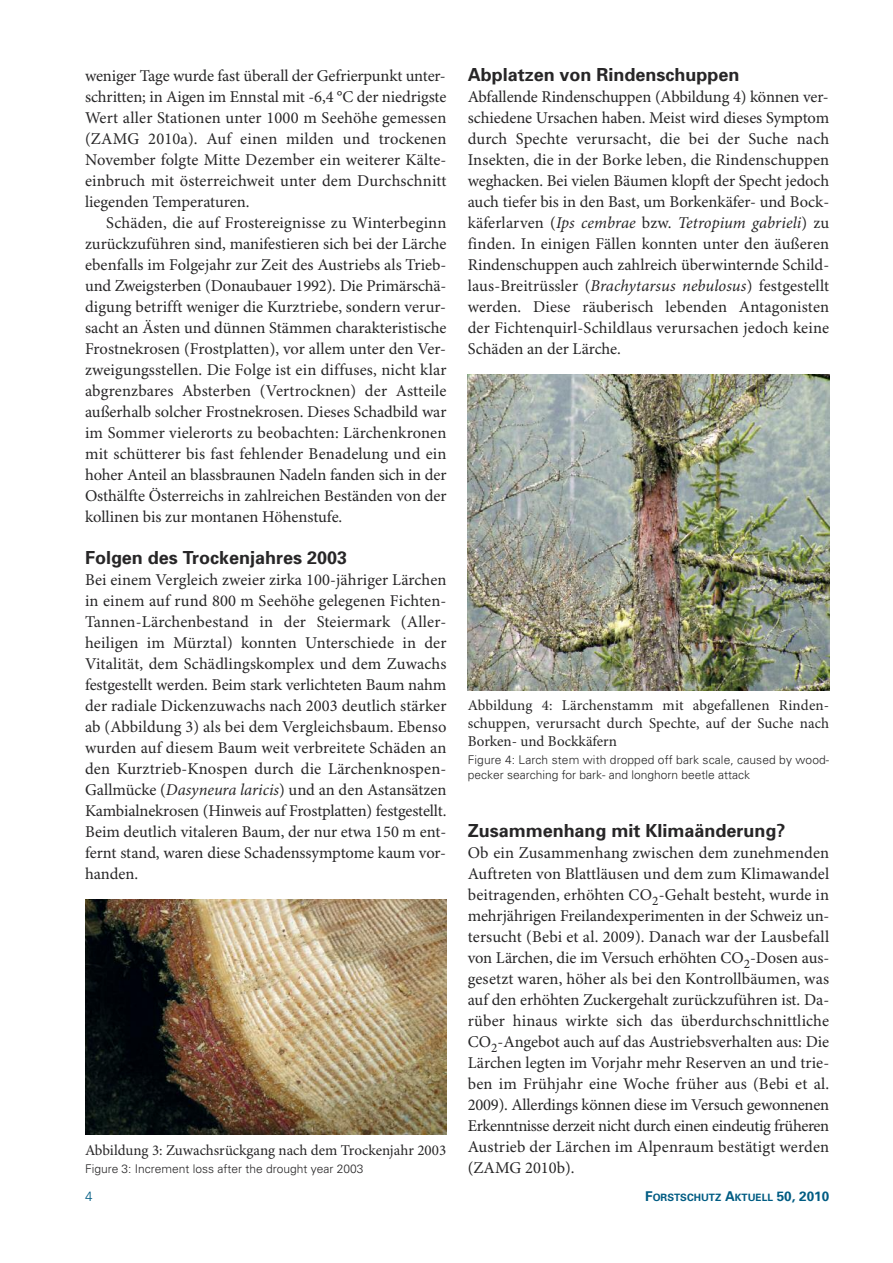
<style>
.page{position:relative;width:893px;height:1263px;background:#fff}
.page>*{position:absolute;margin:0;border:0;box-sizing:border-box;transform-origin:0 0}
.t1{font:700 18px "Univers";color:#272627}
.t2{font:16.5px/21px "Minion Pro";color:#272627;text-align:justify}
.t3{font:15px/18px "Minion Pro";color:#272627;text-align:justify}
.t4{font:300 13.5px "Univers";color:#005c83}
.t5{font:300 12px/15px "Univers";color:#272627}
.t6{font:700 10.2px "Univers";color:#005c83}
.s1{font-style:italic}
.s2{font-size:13.5px}
</style>
<div class="page">
<img style="left:85px;top:899px;width:361px;height:235px">
<img style="left:468px;top:375px;width:361px;height:315px">
<p class="t2" style="left:85px;top:66px;width:363px">weniger Tage wurde fast überall der Gefrierpunkt unter&shy;schritten; in Aigen im Ennstal mit -6,4 °C der niedrigste Wert aller Stationen unter 1000 m Seehöhe gemessen (ZAMG 2010a). Auf einen milden und trockenen November folgte Mitte Dezember ein weiterer Kälte&shy;einbruch mit österreichweit unter dem Durchschnitt liegenden Temperaturen.</p>
<p class="t2" style="left:85px;top:213px;width:363px;text-indent:21px">Schäden, die auf Frostereignisse zu Winterbeginn zurückzuführen sind, manifestieren sich bei der Lärche ebenfalls im Folgejahr zur Zeit des Austriebs als Trieb&shy;und Zweigsterben (Donaubauer 1992). Die Primärschä&shy;digung betrifft weniger die Kurztriebe, sondern verur&shy;sacht an Ästen und dünnen Stämmen charakteristische Frostnekrosen (Frostplatten), vor allem unter den Ver&shy;zweigungsstellen. Die Folge ist ein diffuses, nicht klar abgrenzbares Absterben (Vertrocknen) der Astteile außerhalb solcher Frostnekrosen. Dieses Schadbild war im Sommer vielerorts zu beobachten: Lärchenkronen mit schütterer bis fast fehlender Benadelung und ein hoher Anteil an blassbraunen Nadeln fanden sich in der Osthälfte Österreichs in zahlreichen Beständen von der kollinen bis zur montanen Höhenstufe.</p>
<p class="t1" style="left:85px;top:551px;width:264px">Folgen des Trockenjahres 2003</p>
<p class="t2" style="left:85px;top:570px;width:363px">Bei einem Vergleich zweier zirka 100-jähriger Lärchen in einem auf rund 800 m Seehöhe gelegenen Fichten-Tannen-Lärchenbestand in der Steiermark (Aller&shy;heiligen im Mürztal) konnten Unterschiede in der Vitalität, dem Schädlingskomplex und dem Zuwachs festgestellt werden. Beim stark verlichteten Baum nahm der radiale Dickenzuwachs nach 2003 deutlich stärker ab (Abbildung 3) als bei dem Vergleichsbaum. Ebenso wurden auf diesem Baum weit verbreitete Schäden an den Kurztrieb-Knospen durch die Lärchenknospen-Gallmücke (<span class="s1">Dasyneura laricis</span>) und an den Astansätzen Kambialnekrosen (Hinweis auf Frostplatten) festgestellt.<br>Beim deutlich vitaleren Baum, der nur etwa 150 m ent&shy;fernt stand, waren diese Schadenssymptome kaum vor&shy;handen.</p>
<p class="t3" style="left:85px;top:1142px;width:363px">Abbildung 3: Zuwachsrückgang nach dem Trockenjahr 2003</p>
<p class="t5" style="left:85px;top:1162px;width:280px">Figure 3: Increment loss after the drought year 2003</p>
<p class="t1" style="left:468px;top:68px;width:273px">Abplatzen von Rindenschuppen</p>
<p class="t2" style="left:468px;top:87px;width:363px">Abfallende Rindenschuppen (Abbildung 4) können ver&shy;schiedene Ursachen haben. Meist wird dieses Symptom durch Spechte verursacht, die bei der Suche nach Insekten, die in der Borke leben, die Rindenschuppen weghacken. Bei vielen Bäumen klopft der Specht jedoch auch tiefer bis in den Bast, um Borkenkäfer- und Bock&shy;käferlarven (<span class="s1">Ips cembrae</span> bzw. <span class="s1">Tetropium gabrieli</span>) zu finden. In einigen Fällen konnten unter den äußeren Rindenschuppen auch zahlreich überwinternde Schild&shy;laus-Breitrüssler (<span class="s1">Brachytarsus nebulosus</span>) festgestellt werden. Diese räuberisch lebenden Antagonisten der Fichtenquirl-Schildlaus verursachen jedoch keine Schäden an der Lärche.</p>
<p class="t3" style="left:468px;top:697px;width:363px">Abbildung 4: Lärchenstamm mit abgefallenen Rinden&shy;schuppen, verursacht durch Spechte, auf der Suche nach Borken- und Bockkäfern</p>
<p class="t5" style="left:468px;top:753px;width:363px">Figure 4: Larch stem with dropped off bark scale, caused by wood&shy;pecker searching for bark- and longhorn beetle attack</p>
<p class="t1" style="left:468px;top:824px;width:319px">Zusammenhang mit Klimaänderung?</p>
<p class="t2" style="left:468px;top:843px;width:363px">Ob ein Zusammenhang zwischen dem zunehmenden Auftreten von Blattläusen und dem zum Klimawandel beitragenden, erhöhten CO<sub>2</sub>-Gehalt besteht, wurde in mehrjährigen Freilandexperimenten in der Schweiz un&shy;tersucht (Bebi et al. 2009). Danach war der Lausbefall von Lärchen, die im Versuch erhöhten CO<sub>2</sub>-Dosen aus&shy;gesetzt waren, höher als bei den Kontrollbäumen, was auf den erhöhten Zuckergehalt zurückzuführen ist. Da&shy;rüber hinaus wirkte sich das überdurchschnittliche CO<sub>2</sub>-Angebot auch auf das Austriebsverhalten aus: Die Lärchen legten im Vorjahr mehr Reserven an und trie&shy;ben im Frühjahr eine Woche früher aus (Bebi et al.<br>2009). Allerdings können diese im Versuch gewonnenen Erkenntnisse derzeit nicht durch einen eindeutig früheren Austrieb der Lärchen im Alpenraum bestätigt werden (ZAMG 2010b).</p>
<p class="t4" style="left:85px;top:1191px;width:9px">4</p>
<p class="t6" style="left:645px;top:1193px;width:185px"><span class="s2">F</span>ORSTSCHUTZ <span class="s2">A</span>KTUELL <span class="s2">50, 2010</span></p>
</div>
